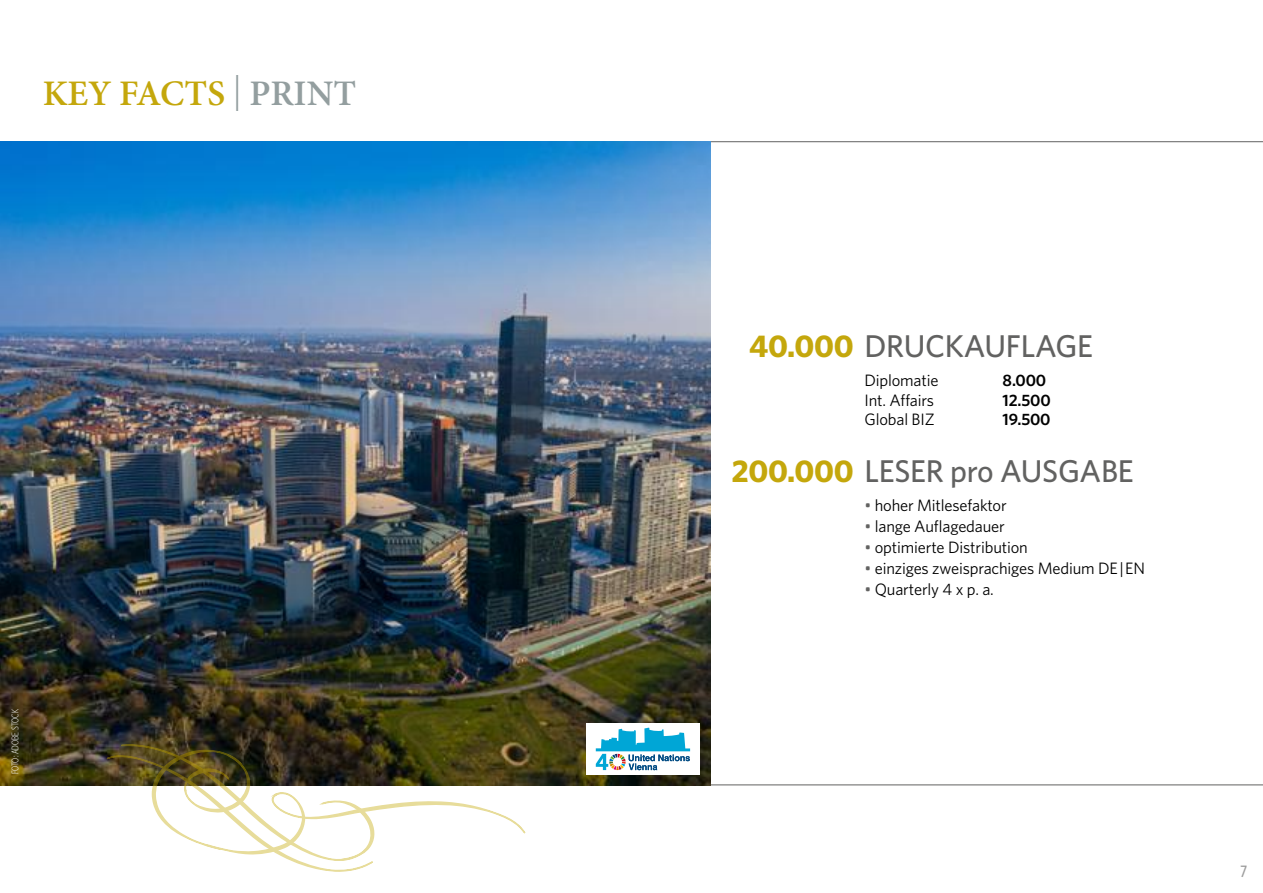
<style>
.page{position:relative;width:1263px;height:893px;background:#fff}
.page>*{position:absolute;margin:0;border:0;box-sizing:border-box;transform-origin:0 0}
.t1{font:600 36px "Minion Pro";color:#c4a70c}
.t2{font:500 31.5px "Whitney";letter-spacing:-.01em;color:#626261}
.t3{font:16.5px "Whitney";letter-spacing:-.01em;color:#000}
.t4{font:600 16.5px "Whitney";letter-spacing:-.01em;color:#000}
.t5{font:500 16.5px "Whitney Condensed";color:#9c9c9c}
.t6{font:300 9.75px "Whitney Condensed";color:#fff}
.s1{font-family:"Minion Pro Disp";font-weight:400;color:#939e9f}
.s2{color:#939e9f}
.s3{font-weight:700;color:#c4a70c}
.s4{color:#626261}
</style>
<div class="page">
<hr style="left:0;top:141px;width:1263px;height:1px;background:#626261">
<hr style="left:274px;top:785px;width:989px;height:1px;background:#626261">
<hr style="left:0;top:785px;width:135px;height:1px;background:#626261">
<img style="left:0;top:142px;width:710px;height:643px">
<svg style="left:106px;top:743px;width:421px;height:129px"></svg>
<div style="left:586px;top:723px;width:113px;height:51px;background:#fff"></div>
<svg style="left:596px;top:728px;width:94px;height:42px"></svg>
<h1 class="t1" style="left:43px;top:69px;width:315px">KEY FACTS <span class="s1">|</span> <span class="s2">PRINT</span></h1>
<p class="t6" style="left:9px;top:774px;width:67px;rotate:-90deg">FOTO: ADOBE STOCK</p>
<h2 class="t2" style="left:749px;top:325px;width:345px"><span class="s3">40.000</span> DRUCKAUFLAGE</h2>
<p class="t3" style="left:864px;top:369px;width:76px">Diplomatie</p>
<p class="t4" style="left:1003px;top:369px;width:45px">8.000</p>
<p class="t3" style="left:864px;top:389px;width:71px">Int. Affairs</p>
<p class="t4" style="left:1003px;top:389px;width:50px">12.500</p>
<p class="t3" style="left:864px;top:408px;width:72px">Global BIZ</p>
<p class="t4" style="left:1003px;top:408px;width:49px">19.500</p>
<h2 class="t2" style="left:731px;top:450px;width:404px"><span class="s3">200.000</span> LESER pro AUSGABE</h2>
<p class="t3" style="left:864px;top:494px;width:144px"><span class="s4">•</span> hoher Mitlesefaktor</p>
<p class="t3" style="left:864px;top:515px;width:142px"><span class="s4">•</span> lange Auflagedauer</p>
<p class="t3" style="left:864px;top:536px;width:165px"><span class="s4">•</span> optimierte Distribution</p>
<p class="t3" style="left:864px;top:557px;width:282px"><span class="s4">•</span> einziges zweisprachiges Medium DE|EN</p>
<p class="t3" style="left:864px;top:578px;width:131px"><span class="s4">•</span> Quarterly 4 x p. a.</p>
<p class="t5" style="left:1240px;top:861px;width:8px">7</p>
</div>
